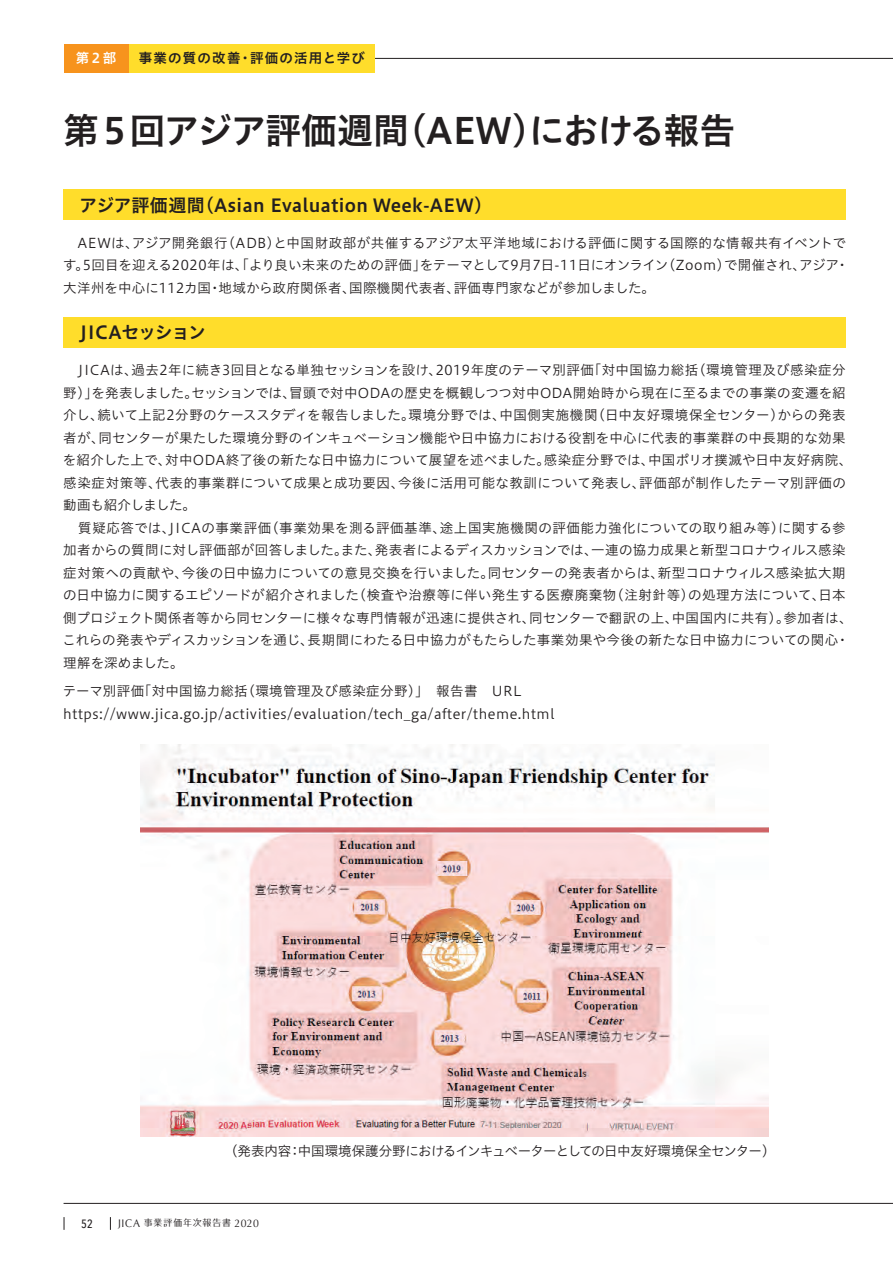
<style>
.page{position:relative;width:893px;height:1263px;background:#fff}
.page>*{position:absolute;margin:0;border:0;box-sizing:border-box;transform-origin:0 0}
.t1{font:36px "Hiragino UD Sans Std W6";letter-spacing:-.045em;color:#231f20}
.t2{font:18px "Hiragino UD Sans Std W6";letter-spacing:.025em;color:#231f20}
.t3{font:18px "Hiragino UD Sans Std W6";letter-spacing:-.035em;color:#231f20}
.t4{font:13.5px/22.5px "Hiragino UD Sans Std W3";letter-spacing:.02em;color:#231f20}
.t5{font:13.5px "Hiragino UD Sans Std W3";letter-spacing:-.035em;color:#231f20}
.t6{font:13.5px "Hiragino UD Sans Std W6";letter-spacing:.085em;color:#231f20}
.t7{font:13.5px "Hiragino UD Sans Std W6";color:#fff}
.t8{font:500 12px "Avenir Next Condensed";color:#231f20}
.t9{font:9px "Folk Pro";letter-spacing:.09em;color:#231f20}
.s1{font-family:"Optima";font-size:10.95px}
</style>
<div class="page">
<hr style="left:219px;top:58px;width:674px;height:1px;background:#231f20">
<div style="left:65px;top:44px;width:310px;height:28px;background:#ffdd2b"></div>
<div style="left:65px;top:44px;width:64px;height:28px;background:#f7931d"></div>
<hr style="left:64px;top:1203px;width:829px;height:1px;background:#231f20">
<svg style="left:64px;top:1217px;width:1px;height:13px"></svg>
<svg style="left:110px;top:1217px;width:1px;height:13px"></svg>
<div style="left:63px;top:189px;width:783px;height:31px;background:#ffdd2b"></div>
<div style="left:63px;top:317px;width:783px;height:30px;background:#ffdd2b"></div>
<img style="left:141px;top:745px;width:627px;height:391px">
<p class="t7" style="left:76px;top:48px;width:42px">第2部</p>
<p class="t6" style="left:139px;top:48px;width:228px">事業の質の改善・評価の活用と学び</p>
<h1 class="t1" style="left:63px;top:103px;width:674px">第５回アジア評価週間(AEW)における報告</h1>
<h2 class="t2" style="left:79px;top:191px;width:405px">アジア評価週間(Asian Evaluation Week-AEW)</h2>
<p class="t4" style="left:63px;top:231px;width:788px">　AEWは、アジア開発銀行（ADB）と中国財政部が共催するアジア太平洋地域における評価に関する国際的な情報共有イベントです。5回目を迎える2020年は、「より良い未来のための評価」をテーマとして9月7日-11日にオンライン（Zoom）で開催され、アジア・大洋州を中心に112カ国・地域から政府関係者、国際機関代表者、評価専門家などが参加しました。</p>
<h2 class="t3" style="left:80px;top:319px;width:127px">JICAセッション</h2>
<p class="t4" style="left:63px;top:358px;width:791px;text-indent:15px">JICAは、過去2年に続き3回目となる単独セッションを設け、2019年度のテーマ別評価「対中国協力総括（環境管理及び感染症分野）」を発表しました。セッションでは、冒頭で対中ODAの歴史を概観しつつ対中ODA開始時から現在に至るまでの事業の変遷を紹介し、続いて上記2分野のケーススタディを報告しました。環境分野では、中国側実施機関（日中友好環境保全センター）からの発表者が、同センターが果たした環境分野のインキュベーション機能や日中協力における役割を中心に代表的事業群の中長期的な効果を紹介した上で、対中ODA終了後の新たな日中協力について展望を述べました。感染症分野では、中国ポリオ撲滅や日中友好病院、感染症対策等、代表的事業群について成果と成功要因、今後に活用可能な教訓について発表し、評価部が制作したテーマ別評価の動画も紹介しました。</p>
<p class="t4" style="left:63px;top:516px;width:791px;text-indent:16px">質疑応答では、JICAの事業評価（事業効果を測る評価基準、途上国実施機関の評価能力強化についての取り組み等）に関する参加者からの質問に対し評価部が回答しました。また、発表者によるディスカッションでは、一連の協力成果と新型コロナウィルス感染症対策への貢献や、今後の日中協力についての意見交換を行いました。同センターの発表者からは、新型コロナウィルス感染拡大期の日中協力に関するエピソードが紹介されました（検査や治療等に伴い発生する医療廃棄物（注射針等）の処理方法について、日本側プロジェクト関係者等から同センターに様々な専門情報が迅速に提供され、同センターで翻訳の上、中国国内に共有）。参加者は、これらの発表やディスカッションを通じ、長期間にわたる日中協力がもたらした事業効果や今後の新たな日中協力についての関心・理解を深めました。</p>
<p class="t4" style="left:63px;top:679px;width:493px">テーマ別評価「対中国協力総括（環境管理及び感染症分野）」　報告書　URL https://www.jica.go.jp/activities/evaluation/tech_ga/after/theme.html</p>
<p class="t5" style="left:224px;top:1140px;width:553px">（発表内容：中国環境保護分野におけるインキュベーターとしての日中友好環境保全センター）</p>
<p class="t8" style="left:81px;top:1216px;width:13px">52</p>
<p class="t9" style="left:118px;top:1215px;width:142px"><span class="s1">JICA</span> 事業評価年次報告書 <span class="s1">2020</span></p>
</div>
